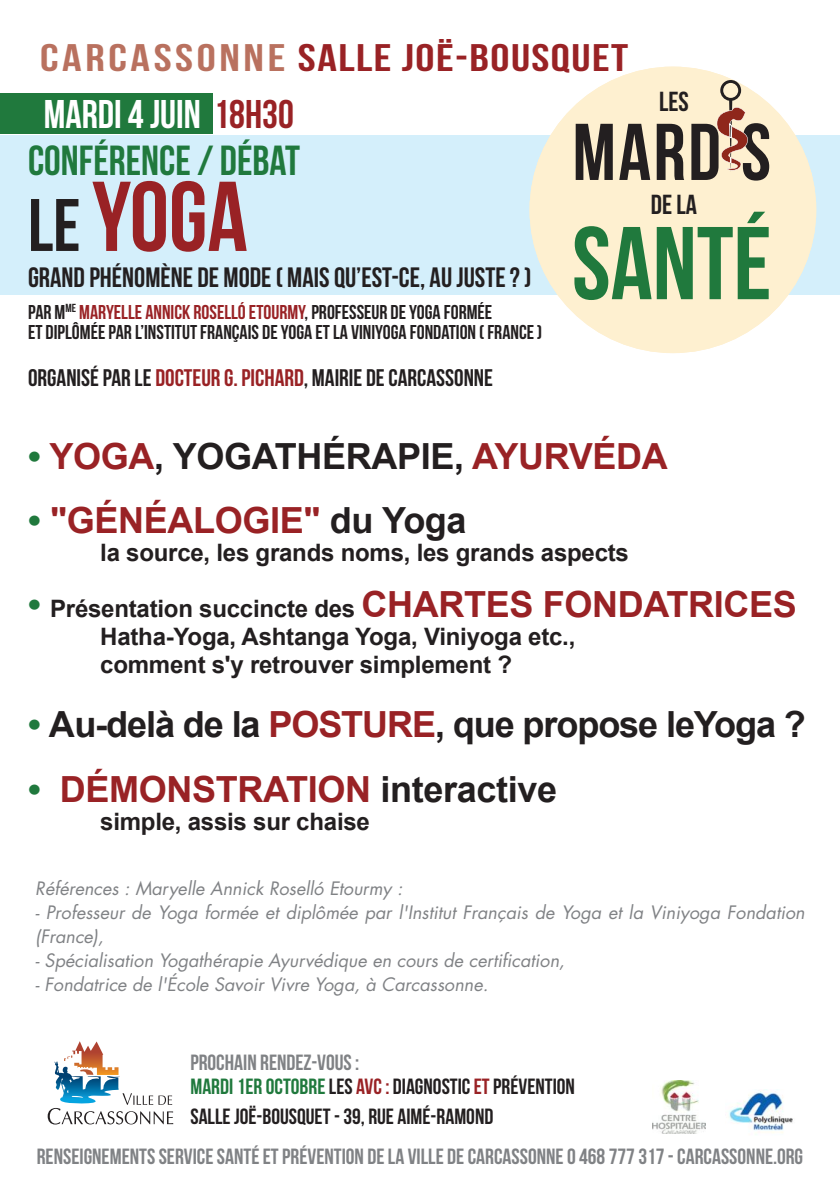
<style>
.page{position:relative;width:840px;height:1191px;background:#fff}
.page>*{position:absolute;margin:0;border:0;box-sizing:border-box;transform-origin:0 0}
.t1{font:103.2px "Bebas Neue";color:#20793d}
.t2{font:98.8px "Bebas Neue";color:#992225}
.t3{font:80.2px "Bebas Neue";color:#231f20}
.t4{font:42px "Bebas Neue";color:#20793d}
.t5{font:40px "Bebas Neue";color:#fff}
.t6{font:38.4px "Bebas Neue";letter-spacing:.03em;color:#992225;scale:1.25 1}
.t7{font:700 36px "Arial";letter-spacing:-.01em;color:#992225}
.t8{font:700 36px "Arial";letter-spacing:-.03em;color:#231f20}
.t9{font:700 36px "Arial";letter-spacing:-.01em;color:#231f20}
.t10{font:28px "Bebas Neue";color:#231f20}
.t11{font:27.6px "Bebas Neue";color:#231f20}
.t12{font:700 24px/28px "Arial";letter-spacing:-.01em;color:#231f20}
.t13{font:24px "Bebas Neue";color:#231f20}
.t14{font:22px/24px "Bebas Neue";color:#231f20}
.t15{font:22px "Bebas Neue";color:#808285}
.t16{font:20px/20px "Bebas Neue";color:#231f20}
.t17{font:italic 18px/24px "Futura Std";color:#808285}
.s1{color:#b9715f}
.s2{color:#992225}
.s3{font-size:74.2px;color:#231f20}
.s4{color:#20793d}
.s5{color:#231f20}
.s6{font-size:36px;color:#20793d}
.s7{font-size:36px;color:#992225}
.s8{color:#808285}
</style>
<div class="page">
<div style="left:0;top:135px;width:839px;height:160px;background:#d4effb"></div>
<div style="left:529px;top:67px;width:286px;height:286px;background:#fef0d0;border-radius:50%"></div>
<svg style="left:716px;top:80px;width:31px;height:91px"></svg>
<div style="left:0;top:93px;width:213px;height:41px;background:#20793d"></div>
<img style="left:652px;top:1080px;width:53px;height:53px">
<img style="left:729px;top:1089px;width:64px;height:44px">
<svg style="left:48px;top:1041px;width:125px;height:83px"></svg>
<h3 class="t6" style="left:40px;top:37px;width:471px"><span class="s1">CARCASSONNE</span> SALLE JOË-BOUSQUET</h3>
<h3 class="t5" style="left:44px;top:92px;width:251px">MARDI 4 JUIN <span class="s2">18H30</span></h3>
<h3 class="t4" style="left:28px;top:137px;width:273px">CONFÉRENCE / DÉBAT</h3>
<h2 class="t2" style="left:28px;top:163px;width:221px"><span class="s3">LE</span> YOGA</h2>
<h3 class="t10" style="left:28px;top:262px;width:504px">GRAND PHÉNOMÈNE DE MODE ( MAIS QU’EST-CE, AU JUSTE ? )</h3>
<p class="t16" style="left:28px;top:302px;width:515px">PAR M<sup>ME</sup> <span class="s2">MARYELLE ANNICK ROSELLÓ ETOURMY</span>, PROFESSEUR DE YOGA FORMÉE<br>ET DIPLÔMÉE PAR L’INSTITUT FRANÇAIS DE YOGA ET LA VINIYOGA FONDATION ( FRANCE )</p>
<h3 class="t13" style="left:28px;top:364px;width:466px">ORGANISÉ PAR LE <span class="s2">DOCTEUR G. PICHARD</span>, MAIRIE DE CARCASSONNE</h3>
<h3 class="t11" style="left:658px;top:86px;width:31px">LES</h3>
<h3 class="t3" style="left:572px;top:108px;width:200px">MARD S</h3>
<h3 class="t11" style="left:650px;top:190px;width:48px">DE LA</h3>
<h1 class="t1" style="left:571px;top:207px;width:201px">SANTÉ</h1>
<h3 class="t9" style="left:28px;top:433px;width:640px"><span class="s4">•</span> <span class="s2">YOGA</span>, YOGATHÉRAPIE, <span class="s2">AYURVÉDA</span></h3>
<h3 class="t7" style="left:28px;top:497px;width:439px"><span class="s4">•</span> "GÉNÉALOGIE" <span class="s5">du Yoga</span></h3>
<h3 class="t12" style="left:100px;top:540px;width:530px">la source, les grands noms, les grands aspects</h3>
<h3 class="t12" style="left:100px;top:596px;width:697px;text-indent:-72px"><span class="s6">•</span> Présentation succincte des <span class="s7">CHARTES FONDATRICES<br></span>Hatha-Yoga, Ashtanga Yoga, Viniyoga etc.,<br>comment s'y retrouver simplement ?</h3>
<h3 class="t8" style="left:28px;top:701px;width:778px"><span class="s4">•</span> Au-delà de la <span class="s2">POSTURE</span>, que propose leYoga ?</h3>
<h3 class="t7" style="left:28px;top:765px;width:530px"><span class="s4">•</span> DÉMONSTRATION <span class="s5">interactive</span></h3>
<h3 class="t12" style="left:100px;top:808px;width:271px">simple, assis sur chaise</h3>
<p class="t17" style="left:35px;top:877px;width:369px">Références : Maryelle Annick Roselló Etourmy :</p>
<p class="t17" style="left:35px;top:901px;width:770px">- Professeur de Yoga formée et diplômée par l'Institut Français de Yoga et la Viniyoga Fondation (France),</p>
<p class="t17" style="left:35px;top:949px;width:530px">- Spécialisation Yogathérapie Ayurvédique en cours de certification,</p>
<p class="t17" style="left:35px;top:973px;width:454px">- Fondatrice de l'École Savoir Vivre Yoga, à Carcassonne.</p>
<p class="t14" style="left:190px;top:1049px;width:386px"><span class="s8">PROCHAIN RENDEZ-VOUS :<br></span><span class="s4">MARDI 1ER OCTOBRE</span> LES <span class="s2">AVC :</span> DIAGNOSTIC <span class="s2">ET</span> PRÉVENTION</p>
<p class="t14" style="left:190px;top:1103px;width:304px">SALLE JOË-BOUSQUET - 39, RUE AIMÉ-RAMOND</p>
<p class="t15" style="left:37px;top:1144px;width:767px">RENSEIGNEMENTS SERVICE SANTÉ ET PRÉVENTION DE LA VILLE DE CARCASSONNE 0 468 777 317 - CARCASSONNE.ORG</p>
</div>
